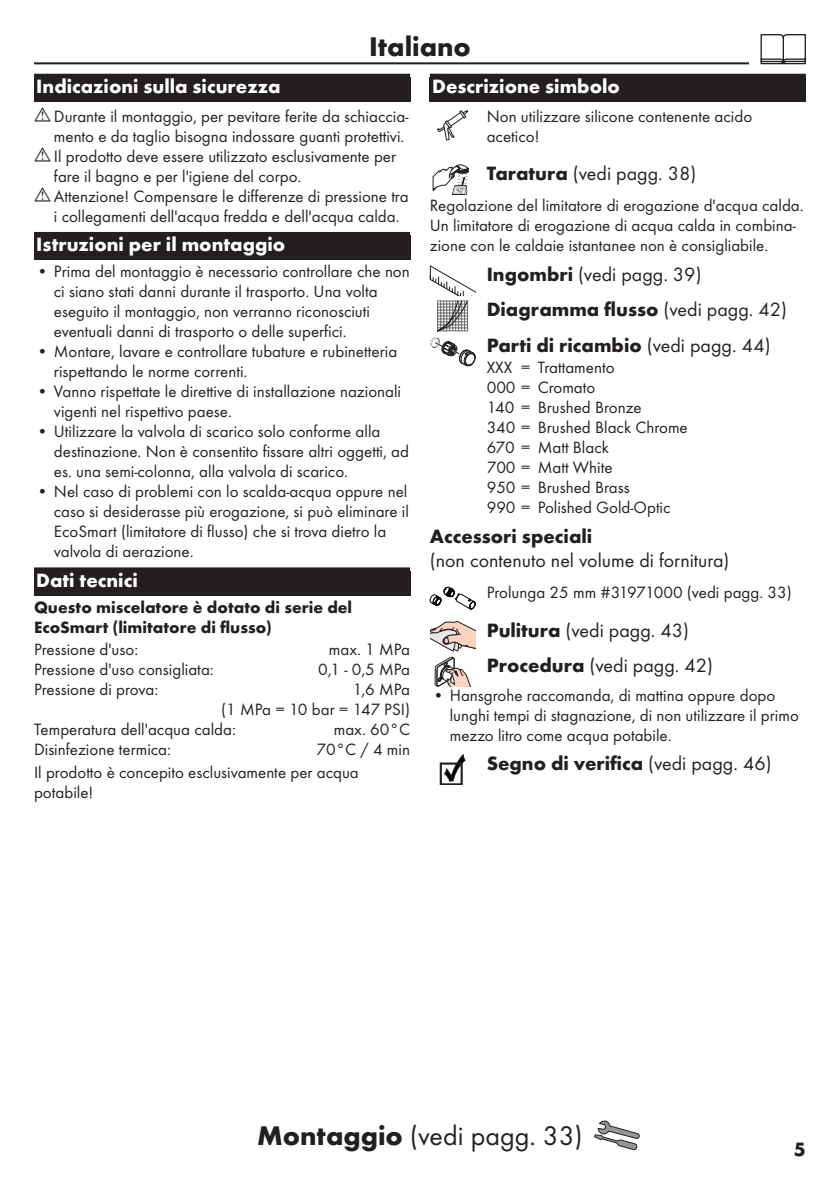
<style>
.page{position:relative;width:840px;height:1191px;background:#fff}
.page>*{position:absolute;margin:0;border:0;box-sizing:border-box;transform-origin:0 0}
.t1{font:28px "Futura TOT Boo";color:#231f20}
.t2{font:700 28px "Futura TOT";color:#231f20}
.t3{font:20px/35.4px "Futura TOT Boo";color:#231f20}
.t4{font:700 20px/35.4px "Futura TOT";color:#231f20}
.t5{font:700 20px "Futura TOT";color:#fff}
.t6{font:17px/20px "Futura TOT Boo";color:#231f20}
.t7{font:700 17px/20px "Futura TOT";color:#231f20}
.s1{font-family:"Futura TOT";font-weight:700}
.s2{font-family:"Futura TOT Boo";font-weight:400}
</style>
<div class="page">
<hr style="left:34px;top:62px;width:771px;height:2px;background:#231f20">
<div style="left:748px;top:34px;width:68px;height:34px;background:#fff"></div>
<svg style="left:760px;top:34px;width:45px;height:30px"></svg>
<svg style="left:594px;top:1120px;width:45px;height:30px"></svg>
<div style="left:34px;top:74px;width:376px;height:28px;background:#231f20"></div>
<div style="left:34px;top:232px;width:376px;height:28px;background:#231f20"></div>
<div style="left:34px;top:567px;width:376px;height:28px;background:#231f20"></div>
<div style="left:429px;top:74px;width:376px;height:28px;background:#231f20"></div>
<svg style="left:437px;top:110px;width:31px;height:30px"></svg>
<svg style="left:432px;top:164px;width:36px;height:31px"></svg>
<svg style="left:429px;top:265px;width:46px;height:101px"></svg>
<svg style="left:429px;top:587px;width:46px;height:22px"></svg>
<svg style="left:430px;top:621px;width:45px;height:65px"></svg>
<svg style="left:440px;top:754px;width:25px;height:31px"></svg>
<h1 class="t2" style="left:369px;top:29px;width:103px">Italiano</h1>
<p class="t5" style="left:36px;top:74px;width:246px">Indicazioni sulla sicurezza</p>
<p class="t6" style="left:54px;top:106px;width:356px">Durante il montaggio, per pevitare ferite da schiaccia&shy;mento e da taglio bisogna indossare guanti protettivi.<br>Il prodotto deve essere utilizzato esclusivamente per fare il bagno e per l'igiene del corpo.<br>Attenzione! Compensare le differenze di pressione tra i collegamenti dell'acqua fredda e dell'acqua calda.</p>
<p class="t5" style="left:36px;top:232px;width:250px">Istruzioni per il montaggio</p>
<p class="t6" style="left:54px;top:261px;width:357px;text-indent:-17px">• Prima del montaggio è necessario controllare che non ci siano stati danni durante il trasporto. Una volta eseguito il montaggio, non verranno riconosciuti eventuali danni di trasporto o delle superfici.</p>
<p class="t6" style="left:54px;top:341px;width:345px;text-indent:-17px">• Montare, lavare e controllare tubature e rubinetteria rispettando le norme correnti.</p>
<p class="t6" style="left:54px;top:381px;width:348px;text-indent:-17px">• Vanno rispettate le direttive di installazione nazionali vigenti nel rispettivo paese.</p>
<p class="t6" style="left:54px;top:421px;width:356px;text-indent:-17px">• Utilizzare la valvola di scarico solo conforme alla destinazione. Non è consentito fissare altri oggetti, ad es. una semi-colonna, alla valvola di scarico.</p>
<p class="t6" style="left:54px;top:481px;width:356px;text-indent:-17px">• Nel caso di problemi con lo scalda-acqua oppure nel caso si desiderasse più erogazione, si può eliminare il EcoSmart (limitatore di flusso) che si trova dietro la valvola di aerazione.</p>
<p class="t5" style="left:36px;top:568px;width:103px">Dati tecnici</p>
<p class="t7" style="left:34px;top:596px;width:319px">Questo miscelatore è dotato di serie del<br>EcoSmart (limitatore di flusso)</p>
<p class="t6" style="left:34px;top:639px;width:106px">Pressione d'uso:</p>
<p class="t6" style="left:329px;top:639px;width:83px">max. 1 MPa</p>
<p class="t6" style="left:34px;top:659px;width:181px">Pressione d'uso consigliata:</p>
<p class="t6" style="left:318px;top:659px;width:93px">0,1 - 0,5 MPa</p>
<p class="t6" style="left:34px;top:679px;width:126px">Pressione di prova:</p>
<p class="t6" style="left:352px;top:679px;width:59px">1,6 MPa</p>
<p class="t6" style="left:221px;top:699px;width:190px">(1 MPa = 10 bar = 147 PSI)</p>
<p class="t6" style="left:34px;top:719px;width:203px">Temperatura dell'acqua calda:</p>
<p class="t6" style="left:333px;top:719px;width:78px">max. 60°C</p>
<p class="t6" style="left:34px;top:739px;width:138px">Disinfezione termica:</p>
<p class="t6" style="left:34px;top:738px;width:377px;line-height:22.8px;text-indent:282px">70°C / 4 min<br>Il prodotto è concepito esclusivamente per acqua</p>
<p class="t6" style="left:34px;top:782px;width:61px">potabile!</p>
<p class="t5" style="left:432px;top:74px;width:189px">Descrizione simbolo</p>
<p class="t6" style="left:486px;top:106px;width:267px">Non utilizzare silicone contenente acido acetico!</p>
<p class="t3" style="left:486px;top:155px;width:211px"><span class="s1">Taratura</span> (vedi pagg. 38)</p>
<p class="t6" style="left:429px;top:195px;width:375px">Regolazione del limitatore di erogazione d'acqua calda.<br>Un limitatore di erogazione di acqua calda in combina&shy;zione con le caldaie istantanee non è consigliabile.</p>
<p class="t3" style="left:486px;top:256px;width:216px"><span class="s1">Ingombri</span> (vedi pagg. 39)</p>
<p class="t4" style="left:486px;top:292px;width:301px">Diagramma flusso <span class="s2">(vedi pagg. 42)<br></span>Parti di ricambio <span class="s2">(vedi pagg. 44)</span></p>
<p class="t6" style="left:486px;top:357px;width:202px">XXX = Trattamento<br>000 = Cromato<br>140 = Brushed Bronze<br>340 = Brushed Black Chrome<br>670 = Matt Black<br>700 = Matt White<br>950 = Brushed Brass<br>990 = Polished Gold-Optic</p>
<p class="t4" style="left:429px;top:518px;width:164px">Accessori speciali</p>
<p class="t3" style="left:429px;top:542px;width:301px">(non contenuto nel volume di fornitura)</p>
<p class="t6" style="left:486px;top:582px;width:306px">Prolunga 25 mm #31971000 (vedi pagg. 33)</p>
<p class="t3" style="left:486px;top:612px;width:228px"><span class="s1">Pulitura</span> (vedi pagg. 43)<br><span class="s1">Procedura</span> (vedi pagg. 42)</p>
<p class="t6" style="left:449px;top:684px;width:350px;text-indent:-17px">• Hansgrohe raccomanda, di mattina oppure dopo lunghi tempi di stagnazione, di non utilizzare il primo mezzo litro come acqua potabile.</p>
<p class="t4" style="left:486px;top:745px;width:286px">Segno di verifica <span class="s2">(vedi pagg. 46)</span></p>
<h1 class="t1" style="left:257px;top:1119px;width:327px"><span class="s1">Montaggio</span> (vedi pagg. 33)</h1>
<p class="t4" style="left:793px;top:1131px;width:13px">5</p>
</div>
